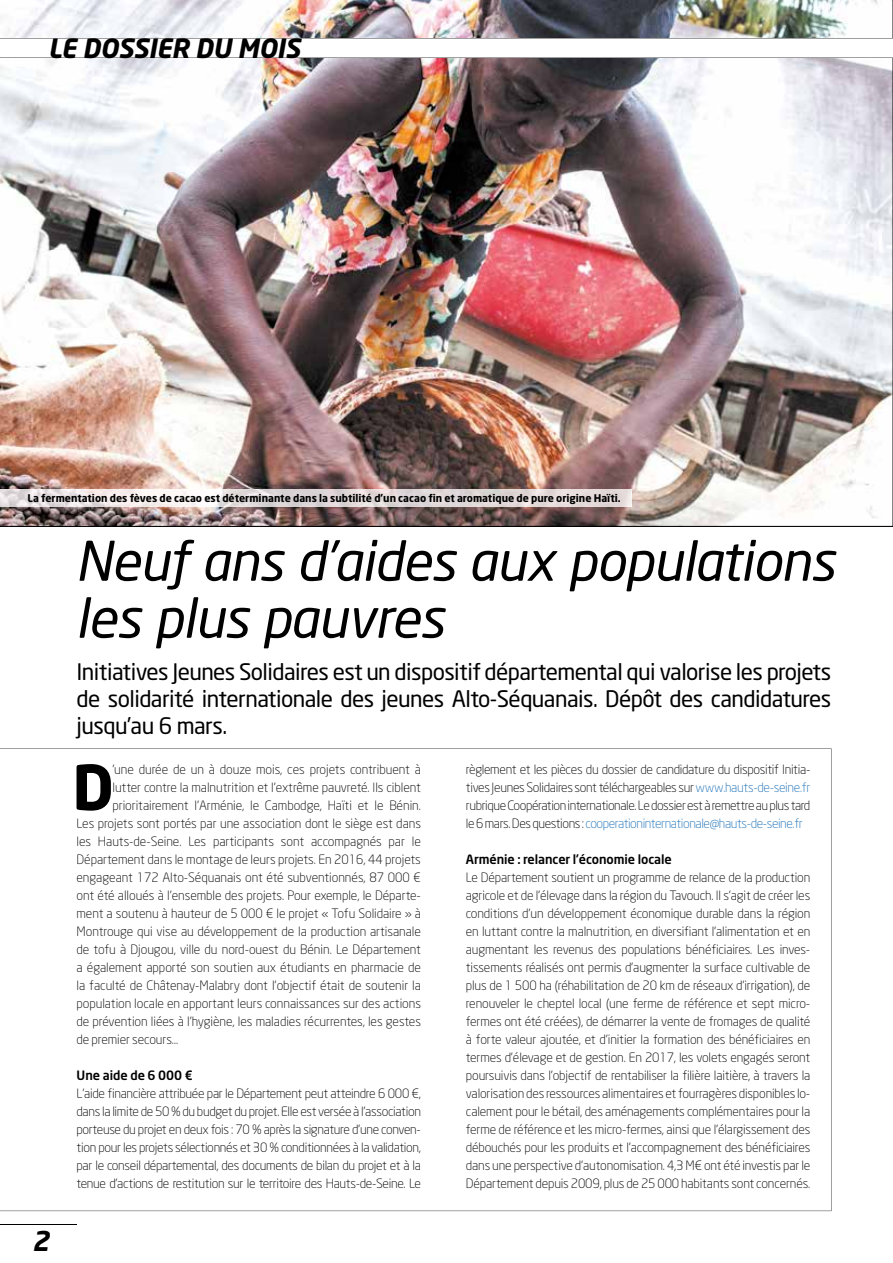
<style>
.page{position:relative;width:893px;height:1263px;background:#fff}
.page>*{position:absolute;margin:0;border:0;box-sizing:border-box;transform-origin:0 0}
.t1{font:700 61.2px "Neo Sans";color:#000}
.t2{font:italic 54px/57px "Neo Sans";letter-spacing:-.015em;color:#000}
.t3{font:italic 700 27px "Neo Sans";color:#000}
.t4{font:italic 700 26.25px "Neo Sans";letter-spacing:-.01em;color:#000}
.t5{font:22.5px/27px "Neo Sans";letter-spacing:-.025em;color:#000;text-align:justify}
.t6{font:300 12.75px/18px "Neo Sans";letter-spacing:-.005em;color:#000;text-align:justify}
.t7{font:500 12.75px "Neo Sans";letter-spacing:-.005em;color:#000}
.t8{font:700 10.5px "Neo Sans";color:#000}
.s1{color:#1d71b8}
</style>
<div class="page">
<img style="left:0;top:0;width:893px;height:526px">
<hr style="left:0;top:1224px;width:77px;height:1px;background:#000">
<svg style="left:0;top:748px;width:831px;height:463px"></svg>
<div style="left:0;top:38px;width:893px;height:20px;background:#fff"></div>
<hr style="left:0;top:38px;width:893px;height:1px;background:#000">
<hr style="left:0;top:58px;width:893px;height:1px;background:#000">
<img style="left:0;top:489px;width:631px;height:17px">
<h3 class="t4" style="left:48px;top:31px;width:253px">LE DOSSIER DU MOIS</h3>
<p class="t8" style="left:28px;top:491px;width:595px">La fermentation des fèves de cacao est déterminante dans la subtilité d’un cacao fin et aromatique de pure origine Haïti.</p>
<h2 class="t2" style="left:75px;top:532px;width:761px">Neuf ans d’aides aux populations les plus pauvres</h2>
<h3 class="t5" style="left:77px;top:658px;width:756px">Initiatives Jeunes Solidaires est un dispositif départemental qui valorise les projets de solidarité internationale des jeunes Alto-Séquanais. Dépôt des candidatures jusqu’au 6 mars.</h3>
<h3 class="t3" style="left:32px;top:1224px;width:19px">2</h3>
<h1 class="t1" style="left:72px;top:748px;width:43px">D</h1>
<p class="t6" style="left:112px;top:760px;width:310px">’une durée de un à douze mois, ces projets contribuent à</p>
<p class="t6" style="left:112px;top:778px;width:310px">lutter contre la malnutrition et l’extrême pauvreté. Ils ciblent</p>
<p class="t6" style="left:112px;top:796px;width:310px">prioritairement l’Arménie, le Cambodge, Haïti et le Bénin.</p>
<p class="t6" style="left:77px;top:814px;width:346px">Les projets sont portés par une association dont le siège est dans</p>
<p class="t6" style="left:77px;top:832px;width:346px">les Hauts-de-Seine. Les participants sont accompagnés par le</p>
<p class="t6" style="left:77px;top:850px;width:346px">Département dans le montage de leurs projets. En 2016, 44 projets</p>
<p class="t6" style="left:77px;top:868px;width:346px">engageant 172 Alto-Séquanais ont été subventionnés, 87 000 €</p>
<p class="t6" style="left:77px;top:886px;width:346px">ont été alloués à l’ensemble des projets. Pour exemple, le Départe-</p>
<p class="t6" style="left:77px;top:904px;width:346px">ment a soutenu à hauteur de 5 000 € le projet « Tofu Solidaire » à</p>
<p class="t6" style="left:77px;top:922px;width:346px">Montrouge qui vise au développement de la production artisanale</p>
<p class="t6" style="left:77px;top:940px;width:346px">de tofu à Djougou, ville du nord-ouest du Bénin. Le Département</p>
<p class="t6" style="left:77px;top:958px;width:346px">a également apporté son soutien aux étudiants en pharmacie de</p>
<p class="t6" style="left:77px;top:976px;width:346px">la faculté de Châtenay-Malabry dont l’objectif était de soutenir la</p>
<p class="t6" style="left:77px;top:994px;width:346px">population locale en apportant leurs connaissances sur des actions</p>
<p class="t6" style="left:77px;top:1012px;width:346px">de prévention liées à l’hygiène, les maladies récurrentes, les gestes</p>
<p class="t6" style="left:77px;top:1030px;width:103px">de premier secours…</p>
<p class="t7" style="left:77px;top:1067px;width:118px">Une aide de 6 000 €</p>
<p class="t6" style="left:77px;top:1084px;width:346px">L’aide financière attribuée par le Département peut atteindre 6 000 €, dans la limite de 50 % du budget du projet. Elle est versée à l’association porteuse du projet en deux fois : 70 % après la signature d’une conven&shy;tion pour les projets sélectionnés et 30 % conditionnées à la validation, par le conseil départemental, des documents de bilan du projet et à la tenue d’actions de restitution sur le territoire des Hauts-de-Seine. Le</p>
<p class="t6" style="left:466px;top:760px;width:346px">règlement et les pièces du dossier de candidature du dispositif Initia&shy;tives Jeunes Solidaires sont téléchargeables sur <span class="s1">www.hauts-de-seine.fr </span>rubrique Coopération internationale. Le dossier est à remettre au plus tard le 6 mars. Des questions : <span class="s1">cooperationinternationale@hauts-de-seine.fr</span></p>
<p class="t7" style="left:466px;top:851px;width:207px">Arménie : relancer l’économie locale</p>
<p class="t6" style="left:466px;top:868px;width:346px">Le Département soutient un programme de relance de la production agricole et de l’élevage dans la région du Tavouch. Il s’agit de créer les conditions d’un développement économique durable dans la région en luttant contre la malnutrition, en diversifiant l’alimentation et en augmentant les revenus des populations bénéficiaires. Les inves&shy;tissements réalisés ont permis d’augmenter la surface cultivable de plus de 1 500 ha (réhabilitation de 20 km de réseaux d’irrigation), de renouveler le cheptel local (une ferme de référence et sept micro&shy;fermes ont été créées), de démarrer la vente de fromages de qualité à forte valeur ajoutée, et d’initier la formation des bénéficiaires en termes d’élevage et de gestion. En 2017, les volets engagés seront poursuivis dans l’objectif de rentabiliser la filière laitière, à travers la valorisation des ressources alimentaires et fourragères disponibles lo&shy;calement pour le bétail, des aménagements complémentaires pour la ferme de référence et les micro-fermes, ainsi que l’élargissement des débouchés pour les produits et l’accompagnement des bénéficiaires dans une perspective d’autonomisation. 4,3 M€ ont été investis par le Département depuis 2009, plus de 25 000 habitants sont concernés.</p>
</div>
